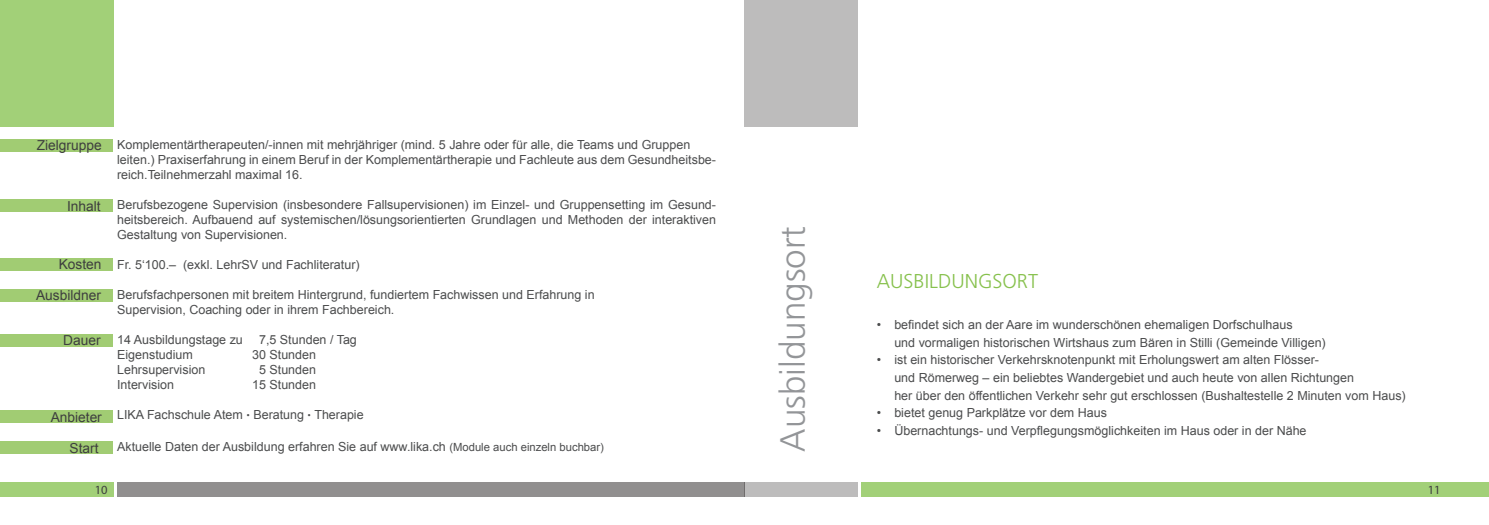
<style>
.page{position:relative;width:1489px;height:525px;background:#fff}
.page>*{position:absolute;margin:0;border:0;box-sizing:border-box;transform-origin:0 0}
.t1{font:300 35px "Frutiger LT";color:#939598}
.t2{font:300 20px "Frutiger LT";color:#87c14d}
.t3{font:13.75px "Arial";color:#3e3e3f}
.t4{font:12.5px/15px "Arial";color:#4b4c4d}
.t5{font:12.5px "Myriad Pro";color:#3e3e3f}
.s1{font-family:"Sari";font-weight:700}
.s2{font-size:11.25px}
</style>
<div class="page">
<div style="left:117px;top:481px;width:627px;height:15px;background:#918f8f"></div>
<div style="left:0;top:481px;width:113px;height:15px;background:#a2d078"></div>
<div style="left:0;top:0;width:113px;height:126px;background:#a2d078"></div>
<div style="left:861px;top:481px;width:627px;height:15px;background:#a2d078"></div>
<div style="left:744px;top:481px;width:113px;height:15px;background:#bdbcbc"></div>
<div style="left:744px;top:0;width:113px;height:126px;background:#bdbcbc"></div>
<div style="left:0;top:139px;width:113px;height:13px;background:#a1cc73"></div>
<div style="left:0;top:257px;width:113px;height:13px;background:#a1cc73"></div>
<div style="left:0;top:199px;width:113px;height:13px;background:#a1cc73"></div>
<div style="left:0;top:289px;width:113px;height:13px;background:#a1cc73"></div>
<div style="left:0;top:410px;width:113px;height:13px;background:#a1cc73"></div>
<div style="left:0;top:441px;width:113px;height:13px;background:#a1cc73"></div>
<div style="left:0;top:334px;width:113px;height:12px;background:#a1cc73"></div>
<p class="t3" style="left:37px;top:136px;width:66px">Zielgruppe</p>
<p class="t3" style="left:67px;top:197px;width:35px">Inhalt</p>
<p class="t3" style="left:59px;top:255px;width:44px">Kosten</p>
<p class="t3" style="left:36px;top:286px;width:66px">Ausbildner</p>
<p class="t3" style="left:63px;top:331px;width:39px">Dauer</p>
<p class="t3" style="left:51px;top:408px;width:53px">Anbieter</p>
<p class="t3" style="left:70px;top:438px;width:31px">Start</p>
<p class="t4" style="left:117px;top:137px;width:600px">Komplementärtherapeuten/-innen mit mehrjähriger (mind. 5 Jahre oder für alle, die Teams und Gruppen leiten.) Praxiserfahrung in einem Beruf in der Komplementärtherapie und Fachleute aus dem Gesundheitsbe&shy;reich.Teilnehmerzahl maximal 16.</p>
<p class="t4" style="left:117px;top:197px;width:600px;text-align:justify">Berufsbezogene Supervision (insbesondere Fallsupervisionen) im Einzel- und Gruppensetting im Gesund&shy;heitsbereich. Aufbauend auf systemischen/lösungsorientierten Grundlagen und Methoden der interaktiven Gestaltung von Supervisionen.</p>
<p class="t4" style="left:117px;top:257px;width:244px">Fr. 5‘100.– (exkl. LehrSV und Fachliteratur)</p>
<p class="t4" style="left:117px;top:287px;width:479px">Berufsfachpersonen mit breitem Hintergrund, fundiertem Fachwissen und Erfahrung in<br>Supervision, Coaching oder in ihrem Fachbereich.</p>
<p class="t4" style="left:117px;top:332px;width:127px">14 Ausbildungstage zu</p>
<p class="t4" style="left:259px;top:332px;width:99px">7,5 Stunden / Tag</p>
<p class="t4" style="left:117px;top:347px;width:77px">Eigenstudium</p>
<p class="t4" style="left:252px;top:347px;width:65px">30 Stunden</p>
<p class="t4" style="left:117px;top:362px;width:90px">Lehrsupervision</p>
<p class="t4" style="left:259px;top:362px;width:58px">5 Stunden</p>
<p class="t4" style="left:117px;top:377px;width:58px">Intervision</p>
<p class="t4" style="left:252px;top:377px;width:65px">15 Stunden</p>
<p class="t4" style="left:117px;top:407px;width:248px">LIKA Fachschule Atem <span class="s1">·</span> Beratung <span class="s1">·</span> Therapie</p>
<p class="t4" style="left:117px;top:438px;width:488px">Aktuelle Daten der Ausbildung erfahren Sie auf www.lika.ch <span class="s2">(Module auch einzeln buchbar)</span></p>
<h1 class="t1" style="left:772px;top:451px;width:227px;rotate:-90deg">Ausbildungsort</h1>
<h2 class="t2" style="left:876px;top:269px;width:163px">AUSBILDUNGSORT</h2>
<p class="t4" style="left:894px;top:316px;width:433px;line-height:17.5px;text-indent:-18px">• befindet sich an der Aare im wunderschönen ehemaligen Dorfschulhaus<br>und vormaligen historischen Wirtshaus zum Bären in Stilli (Gemeinde Villigen)</p>
<p class="t4" style="left:894px;top:351px;width:513px;line-height:17.5px;text-indent:-18px">• ist ein historischer Verkehrsknotenpunkt mit Erholungswert am alten Flösser-<br>und Römerweg – ein beliebtes Wandergebiet und auch heute von allen Richtungen<br>her über den öffentlichen Verkehr sehr gut erschlossen (Bushaltestelle 2 Minuten vom Haus)</p>
<p class="t4" style="left:876px;top:405px;width:232px">• bietet genug Parkplätze vor dem Haus</p>
<p class="t4" style="left:876px;top:422px;width:431px">• Übernachtungs- und Verpflegungsmöglichkeiten im Haus oder in der Nähe</p>
<p class="t5" style="left:95px;top:482px;width:14px">10</p>
<p class="t5" style="left:1427px;top:481px;width:14px">11</p>
</div>
